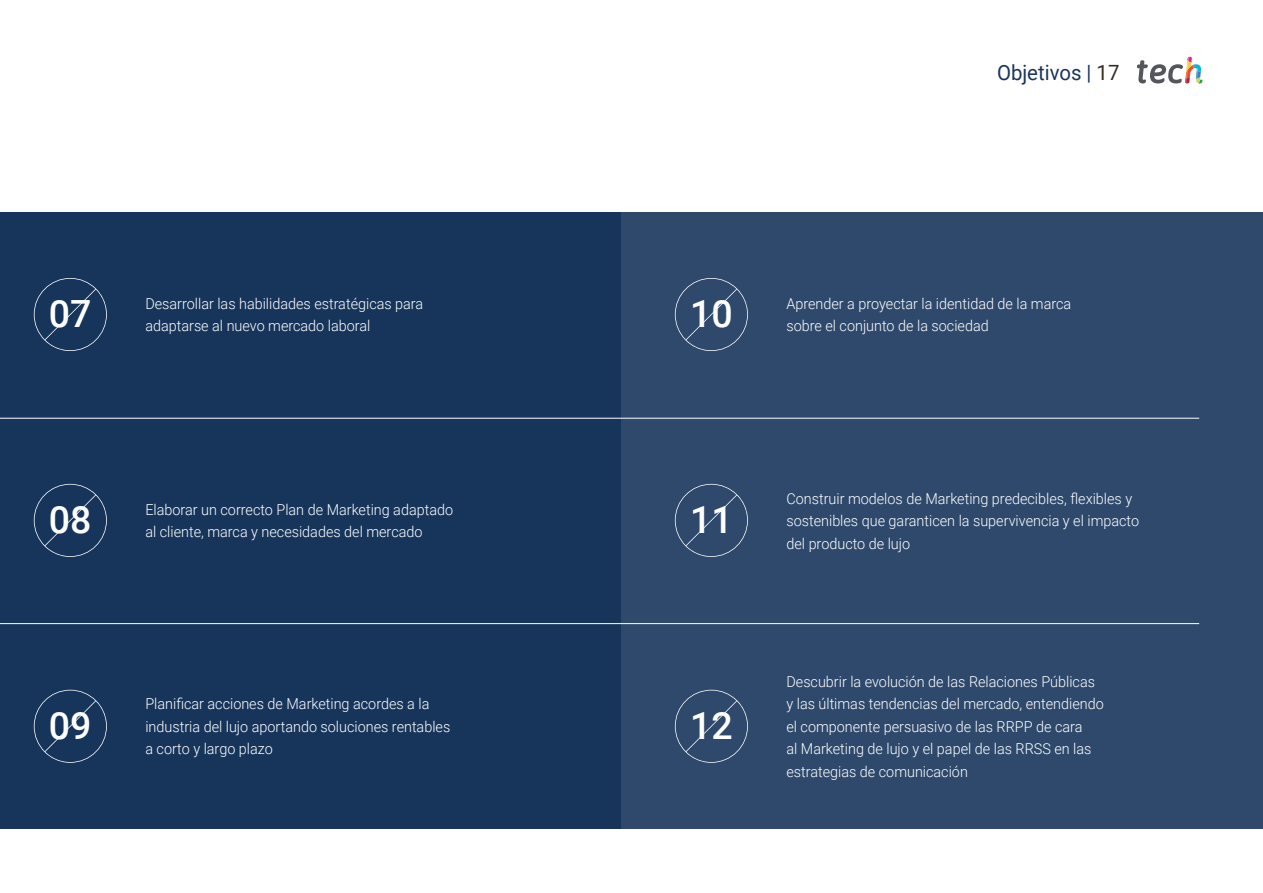
<style>
.page{position:relative;width:1263px;height:893px;background:#fff}
.page>*{position:absolute;margin:0;border:0;box-sizing:border-box;transform-origin:0 0}
.t1{font:500 37.5px "Roboto";color:#fff}
.t2{font:21px "Roboto";color:#1a355c}
.t3{font:300 15px/22.5px "Roboto";color:#fff;scale:.96 1}
.s1{color:#312e20}
</style>
<div class="page">
<svg style="left:1137px;top:57px;width:65px;height:27px"></svg>
<div style="left:0;top:213px;width:621px;height:616px;background:#17355b"></div>
<div style="left:621px;top:213px;width:642px;height:616px;background:#2e496b"></div>
<svg style="left:34px;top:278px;width:73px;height:73px"></svg>
<svg style="left:34px;top:484px;width:73px;height:73px"></svg>
<svg style="left:675px;top:278px;width:73px;height:73px"></svg>
<svg style="left:34px;top:690px;width:73px;height:73px"></svg>
<svg style="left:675px;top:484px;width:73px;height:73px"></svg>
<svg style="left:675px;top:690px;width:73px;height:73px"></svg>
<hr style="left:0;top:418px;width:1199px;height:1px;background:#fff">
<hr style="left:0;top:623px;width:1199px;height:1px;background:#fff">
<h2 class="t2" style="left:997px;top:57px;width:124px">Objetivos | <span class="s1">17</span></h2>
<h1 class="t1" style="left:49px;top:288px;width:44px">07</h1>
<p class="t3" style="left:145px;top:292px;width:291px">Desarrollar las habilidades estratégicas para adaptarse al nuevo mercado laboral</p>
<h1 class="t1" style="left:690px;top:288px;width:44px">10</h1>
<p class="t3" style="left:786px;top:292px;width:298px">Aprender a proyectar la identidad de la marca</p>
<p class="t3" style="left:786px;top:314px;width:212px">sobre el conjunto de la sociedad</p>
<h1 class="t1" style="left:49px;top:493px;width:44px">08</h1>
<p class="t3" style="left:145px;top:498px;width:322px">Elaborar un correcto Plan de Marketing adaptado al cliente, marca y necesidades del mercado</p>
<h1 class="t1" style="left:690px;top:493px;width:44px">11</h1>
<p class="t3" style="left:786px;top:486px;width:369px">Construir modelos de Marketing predecibles, flexibles y sostenibles que garanticen la supervivencia y el impacto del producto de lujo</p>
<h1 class="t1" style="left:49px;top:699px;width:44px">09</h1>
<p class="t3" style="left:145px;top:692px;width:319px">Planificar acciones de Marketing acordes a la industria del lujo aportando soluciones rentables a corto y largo plazo</p>
<h1 class="t1" style="left:690px;top:699px;width:44px">12</h1>
<p class="t3" style="left:786px;top:670px;width:332px">Descubrir la evolución de las Relaciones Públicas y las últimas tendencias del mercado, entendiendo el componente persuasivo de las RRPP de cara<br>al Marketing de lujo y el papel de las RRSS en las estrategias de comunicación</p>
</div>
